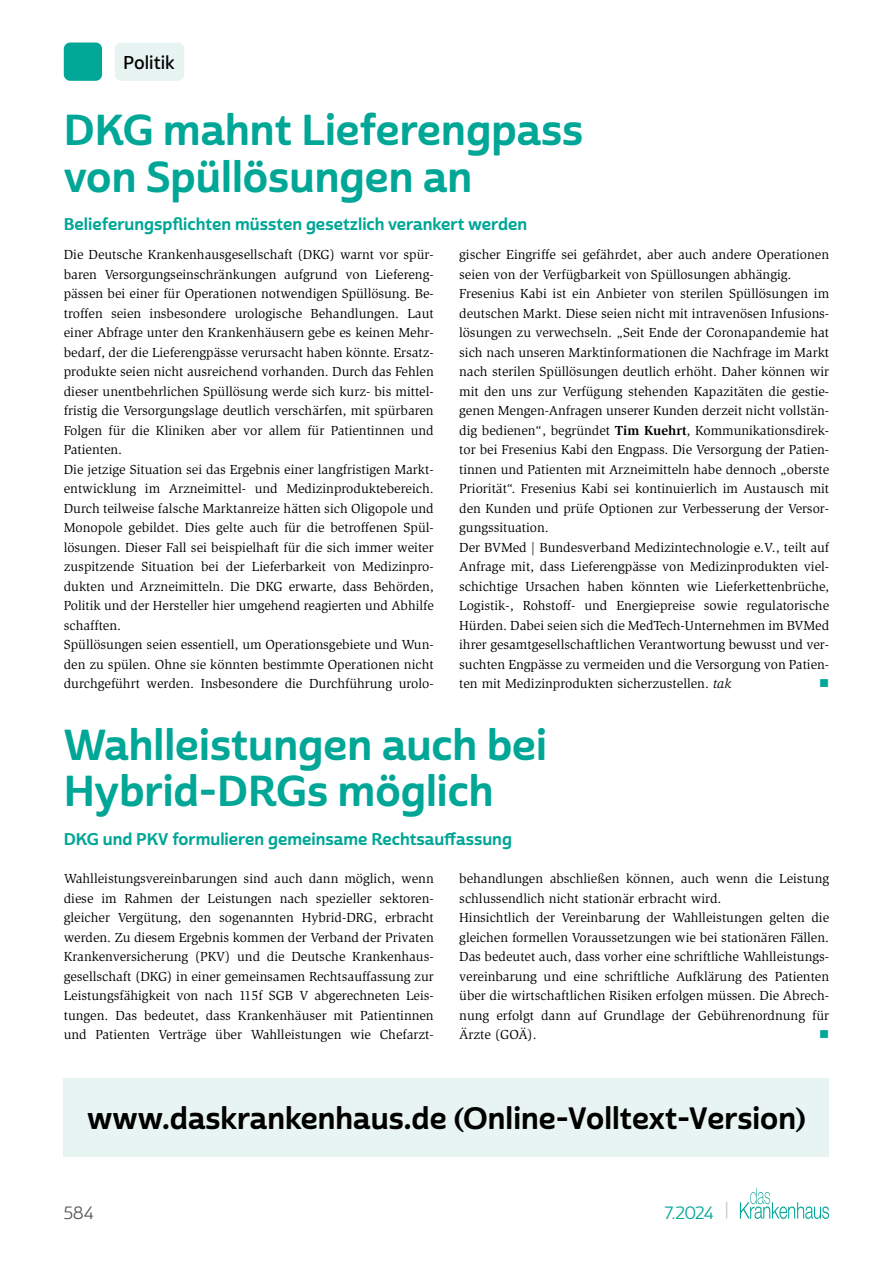
<style>
.page{position:relative;width:893px;height:1263px;background:#fff}
.page>*{position:absolute;margin:0;border:0;box-sizing:border-box;transform-origin:0 0}
.t1{font:42px/46.5px "Cabrito Sans Nor Bol";color:#00a696}
.t2{font:30px "Cabrito Sans Nor Bol";color:#000}
.t3{font:18px "Cabrito Sans Nor Dem";letter-spacing:-.005em;color:#000}
.t4{font:17.25px "Cabrito Sans Nor Reg";color:#00a696}
.t5{font:17.25px "Cabrito Sans Nor Reg";color:#575756}
.t6{font:16.5px "Cabrito Sans Nor Bol";color:#00a696}
.t7{font:13.5px/19.5px "Slimbach Std";color:#000}
.t8{font:13.5px "Wingdings";color:#00a696}
.s1{font-weight:700}
.s2{font-style:italic}
.s3{font-size:18.9px;color:#c6c6c6}
</style>
<div class="page">
<div style="left:115px;top:43px;width:69px;height:38px;background:#e7f4f2;border-radius:6px"></div>
<svg style="left:740px;top:1188px;width:89px;height:31px"></svg>
<div style="left:64px;top:43px;width:38px;height:38px;background:#00a696;border-radius:6px"></div>
<div style="left:64px;top:1078px;width:765px;height:78px;background:#e7f4f2"></div>
<h3 class="t3" style="left:123px;top:51px;width:53px">Politik</h3>
<h1 class="t1" style="left:64px;top:108px;width:521px">DKG mahnt Lieferengpass von Spüllösungen an</h1>
<p class="t6" style="left:64px;top:214px;width:465px">Belieferungspflichten müssten gesetzlich verankert werden</p>
<p class="t7" style="left:64px;top:245px;width:371px">Die Deutsche Krankenhausgesellschaft (DKG) warnt vor spür&shy;baren Versorgungseinschränkungen aufgrund von Liefereng&shy;pässen bei einer für Operationen notwendigen Spüllösung. Be&shy;troffen seien insbesondere urologische Behandlungen. Laut einer Abfrage unter den Krankenhäusern gebe es keinen Mehr&shy;bedarf, der die Lieferengpässe verursacht haben könnte. Ersatz&shy;produkte seien nicht ausreichend vorhanden. Durch das Fehlen dieser unentbehrlichen Spüllösung werde sich kurz- bis mittel&shy;fristig die Versorgungslage deutlich verschärfen, mit spürbaren Folgen für die Kliniken aber vor allem für Patientinnen und Patienten.<br>Die jetzige Situation sei das Ergebnis einer langfristigen Markt&shy;entwicklung im Arzneimittel- und Medizinproduktebereich.<br>Durch teilweise falsche Marktanreize hätten sich Oligopole und Monopole gebildet. Dies gelte auch für die betroffenen Spül&shy;lösungen. Dieser Fall sei beispielhaft für die sich immer weiter zuspitzende Situation bei der Lieferbarkeit von Medizinpro&shy;dukten und Arzneimitteln. Die DKG erwarte, dass Behörden, Politik und der Hersteller hier umgehend reagierten und Abhilfe schafften.<br>Spüllösungen seien essentiell, um Operationsgebiete und Wun&shy;den zu spülen. Ohne sie könnten bestimmte Operationen nicht durchgeführt werden. Insbesondere die Durchführung urolo-</p>
<p class="t7" style="left:459px;top:245px;width:371px">gischer Eingriffe sei gefährdet, aber auch andere Operationen seien von der Verfügbarkeit von Spüllosungen abhängig.<br>Fresenius Kabi ist ein Anbieter von sterilen Spüllösungen im deutschen Markt. Diese seien nicht mit intravenösen Infusions&shy;lösungen zu verwechseln. „Seit Ende der Coronapandemie hat sich nach unseren Marktinformationen die Nachfrage im Markt nach sterilen Spüllösungen deutlich erhöht. Daher können wir mit den uns zur Verfügung stehenden Kapazitäten die gestie&shy;genen Mengen-Anfragen unserer Kunden derzeit nicht vollstän&shy;dig bedienen“, begründet <span class="s1">Tim Kuehrt</span>, Kommunikationsdirek&shy;tor bei Fresenius Kabi den Engpass. Die Versorgung der Patien&shy;tinnen und Patienten mit Arzneimitteln habe dennoch „oberste Priorität“. Fresenius Kabi sei kontinuierlich im Austausch mit den Kunden und prüfe Optionen zur Verbesserung der Versor&shy;gungssituation.<br>Der BVMed | Bundesverband Medizintechnologie e.V., teilt auf Anfrage mit, dass Lieferengpässe von Medizinprodukten viel&shy;schichtige Ursachen haben könnten wie Lieferkettenbrüche, Logistik-, Rohstoff- und Energiepreise sowie regulatorische Hürden. Dabei seien sich die MedTech-Unternehmen im BVMed ihrer gesamtgesellschaftlichen Verantwortung bewusst und ver&shy;suchten Engpässe zu vermeiden und die Versorgung von Patien&shy;ten mit Medizinprodukten sicherzustellen. <span class="s2">tak</span></p>
<p class="t8" style="left:819px;top:676px;width:12px">■</p>
<h1 class="t1" style="left:64px;top:722px;width:485px">Wahlleistungen auch bei<br>Hybrid-DRGs möglich</h1>
<p class="t6" style="left:64px;top:828px;width:450px">DKG und PKV formulieren gemeinsame Rechtsauffassung</p>
<p class="t7" style="left:64px;top:869px;width:371px;text-align:justify">Wahlleistungsvereinbarungen sind auch dann möglich, wenn diese im Rahmen der Leistungen nach spezieller sektoren&shy;gleicher Vergütung, den sogenannten Hybrid-DRG, erbracht werden. Zu diesem Ergebnis kommen der Verband der Privaten Krankenversicherung (PKV) und die Deutsche Krankenhaus&shy;gesellschaft (DKG) in einer gemeinsamen Rechtsauffassung zur Leistungsfähigkeit von nach 115f SGB V abgerechneten Leis&shy;tungen. Das bedeutet, dass Krankenhäuser mit Patientinnen und Patienten Verträge über Wahlleistungen wie Chefarzt-</p>
<p class="t7" style="left:459px;top:869px;width:371px">behandlungen abschließen können, auch wenn die Leistung schlussendlich nicht stationär erbracht wird.<br>Hinsichtlich der Vereinbarung der Wahlleistungen gelten die gleichen formellen Voraussetzungen wie bei stationären Fällen.<br>Das bedeutet auch, dass vorher eine schriftliche Wahlleistungs&shy;vereinbarung und eine schriftliche Aufklärung des Patienten über die wirtschaftlichen Risiken erfolgen müssen. Die Abrech&shy;nung erfolgt dann auf Grundlage der Gebührenordnung für Ärzte (GOÄ).</p>
<p class="t8" style="left:819px;top:1027px;width:12px">■</p>
<h2 class="t2" style="left:87px;top:1099px;width:720px">www.daskrankenhaus.de (Online-Volltext-Version)</h2>
<p class="t5" style="left:64px;top:1202px;width:31px">584</p>
<p class="t4" style="left:665px;top:1202px;width:65px">7.2024 <span class="s3">|</span></p>
</div>
